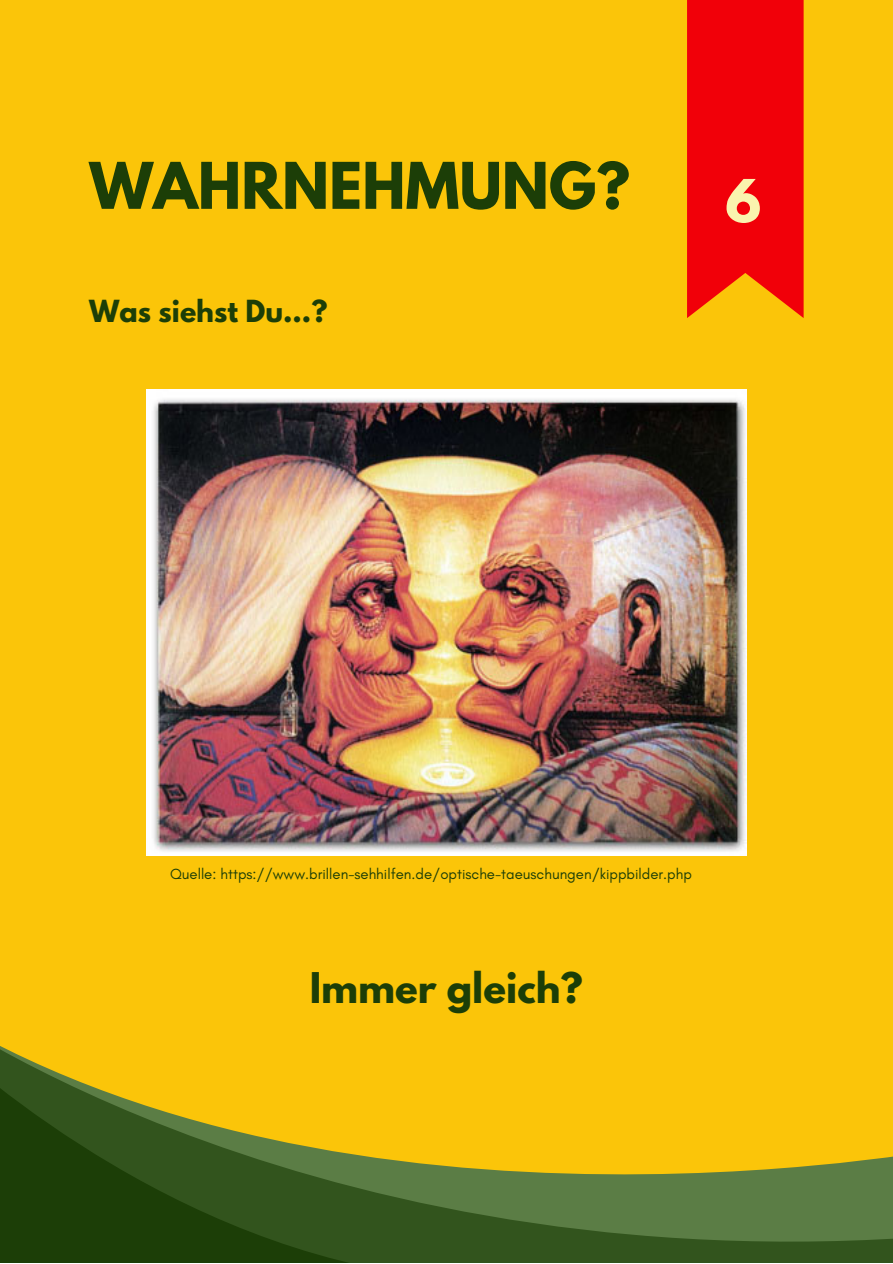
<style>
.page{position:relative;width:893px;height:1264px;background:#fff}
.page>*{position:absolute;margin:0;border:0;box-sizing:border-box;transform-origin:0 0}
.t1{font:700 57px "League Spartan";color:#1c3e07}
.t2{font:700 52.5px "League Spartan";color:#faf3ae}
.t3{font:700 37.5px "League Spartan";color:#1c3e07}
.t4{font:700 27px "League Spartan";color:#1c3e07}
.t5{font:15px "Glacial Indifference";color:#1c3e07}
</style>
<div class="page">
<div style="left:0;top:0;width:892px;height:1262px;background:#fbc509"></div>
<svg style="left:687px;top:0;width:116px;height:318px;background:#f10e09"></svg>
<svg style="left:363px;top:1155px;width:529px;height:107px;background:#617830"></svg>
<svg style="left:0;top:1046px;width:363px;height:216px"></svg>
<img style="left:146px;top:389px;width:600px;height:466px">
<p class="t1" style="left:89px;top:157px;width:542px">WAHRNEHMUNG?</p>
<p class="t4" style="left:89px;top:297px;width:240px">Was siehst Du...?</p>
<p class="t2" style="left:725px;top:175px;width:38px">6</p>
<p class="t5" style="left:170px;top:864px;width:523px">Quelle: https://www.brillen-sehhilfen.de/optische-taeuschungen/kippbilder.php</p>
<p class="t3" style="left:310px;top:969px;width:275px">Immer gleich?</p>
</div>
